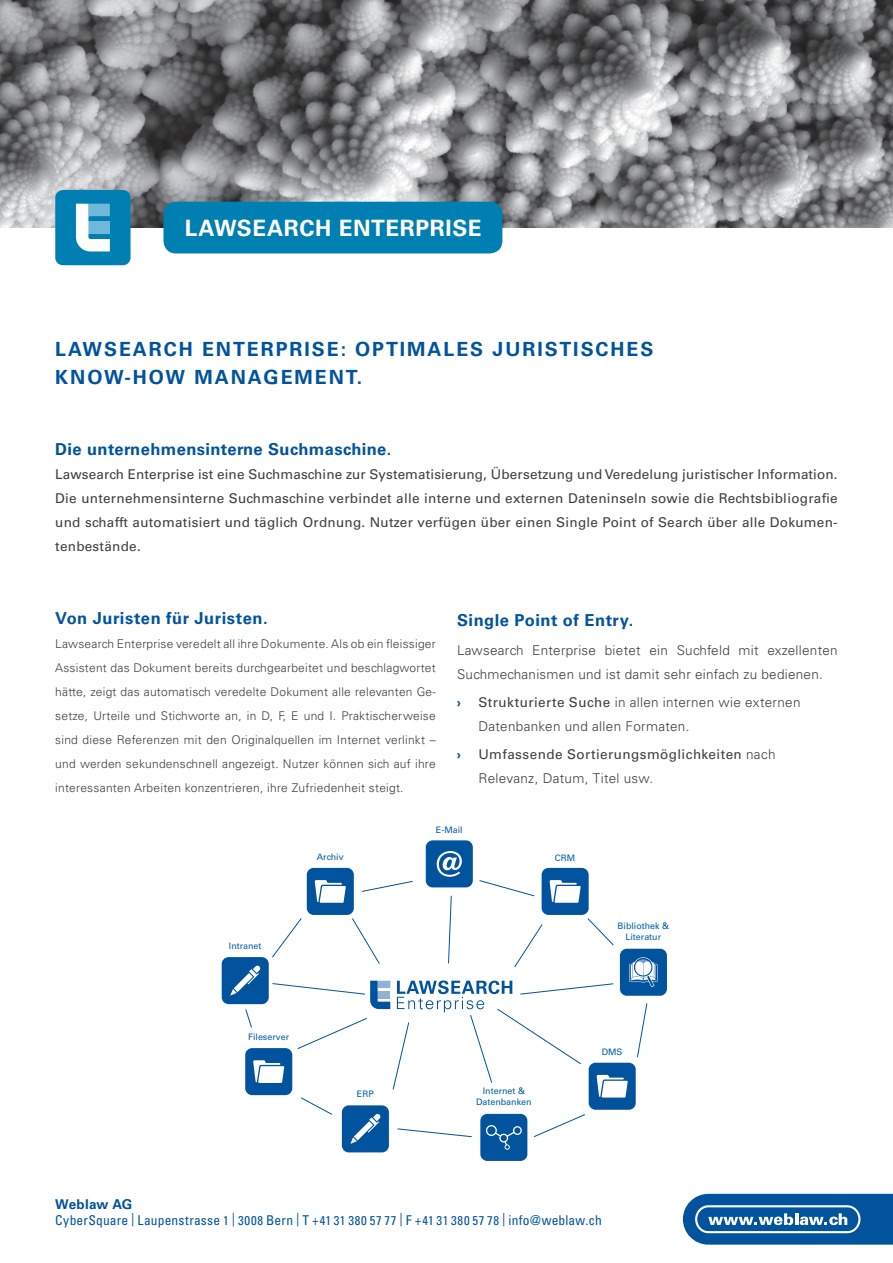
<style>
.page{position:relative;width:893px;height:1263px;background:#fff}
.page>*{position:absolute;margin:0;border:0;box-sizing:border-box;transform-origin:0 0}
.t1{font:700 22.5px "Univers LT Std";letter-spacing:.025em;color:#fff}
.t2{font:700 19.5px/28.5px "Univers LT Std";letter-spacing:.1em;color:#01539e}
.t3{font:700 16.5px "Univers LT Std";letter-spacing:.025em;color:#01539e}
.t4{font:13.5px/24px "Univers LT Std";letter-spacing:.02em;color:#3e3e3f;text-align:justify}
.t5{font:300 13.5px/24px "Univers LT Std";letter-spacing:.02em;color:#3e3e3f}
.t6{font:condensed 13.5px/16.2px "Univers LT Std";letter-spacing:.015em;color:#01539e}
.t7{font:700 13.5px "Univers LT Std";color:#1c5ea5}
.t8{font:300 12px/24px "Univers LT Std";letter-spacing:.02em;color:#3e3e3f;text-align:justify}
.t9{font:9px/10.6px "Univers LT Std";color:#035fa5;text-align:center}
.s1{font-weight:400}
.s2{font-weight:300}
.s3{font-weight:700;font-stretch:normal}
.s4{font-size:12.75px}
</style>
<div class="page">
<img style="left:0;top:0;width:893px;height:227px">
<svg style="left:683px;top:1194px;width:210px;height:50px"></svg>
<div style="left:163px;top:202px;width:339px;height:51px;background:#007fb2;border-radius:13px"></div>
<div style="left:55px;top:190px;width:76px;height:75px;background:#007fb2;border-radius:8px"></div>
<svg style="left:76px;top:204px;width:34px;height:47px"></svg>
<div style="left:222px;top:957px;width:47px;height:47px;background:#01539e;border-radius:7px"></div>
<div style="left:342px;top:1105px;width:47px;height:47px;background:#01539e;border-radius:7px"></div>
<div style="left:480px;top:1114px;width:47px;height:47px;background:#01539e;border-radius:7px"></div>
<div style="left:620px;top:949px;width:47px;height:47px;background:#01539e;border-radius:7px"></div>
<div style="left:426px;top:840px;width:47px;height:47px;background:#01539e;border-radius:7px"></div>
<svg style="left:230px;top:851px;width:427px;height:299px"></svg>
<h1 class="t1" style="left:185px;top:215px;width:298px">LAWSEARCH ENTERPRISE</h1>
<h2 class="t2" style="left:55px;top:335px;width:600px">LAWSEARCH ENTERPRISE: OPTIMALES JURISTISCHES<br>KNOW-HOW MANAGEMENT.</h2>
<h3 class="t3" style="left:55px;top:440px;width:338px">Die unternehmensinterne Suchmaschine.</h3>
<p class="t4" style="left:55px;top:463px;width:784px">Lawsearch Enterprise ist eine Suchmaschine zur Systematisierung, Übersetzung und Veredelung juristischer Information.<br>Die unternehmensinterne Suchmaschine verbindet alle interne und externen Dateninseln sowie die Rechtsbibliografie und schafft automatisiert und täglich Ordnung. Nutzer verfügen über einen Single Point of Search über alle Dokumen&shy;tenbestände.</p>
<h3 class="t3" style="left:55px;top:609px;width:214px">Von Juristen für Juristen.</h3>
<p class="t8" style="left:55px;top:632px;width:382px">Lawsearch Enterprise veredelt all ihre Dokumente. Als ob ein fleissiger Assistent das Dokument bereits durchgearbeitet und beschlagwortet hätte, zeigt das automatisch veredelte Dokument alle relevanten Ge&shy;setze, Urteile und Stichworte an, in D, F, E und I. Praktischerweise sind diese Referenzen mit den Originalquellen im Internet verlinkt – und werden sekundenschnell angezeigt. Nutzer können sich auf ihre interessanten Arbeiten konzentrieren, ihre Zufriedenheit steigt.</p>
<h3 class="t3" style="left:457px;top:611px;width:178px">Single Point of Entry.</h3>
<p class="t5" style="left:457px;top:638px;width:382px">Lawsearch Enterprise bietet ein Suchfeld mit exzellenten<br>Suchmechanismen und ist damit sehr einfach zu bedienen.</p>
<p class="t7" style="left:457px;top:694px;width:5px">›</p>
<p class="t5" style="left:478px;top:690px;width:324px"><span class="s1">Strukturierte Suche</span> in allen internen wie externen<br>Datenbanken und allen Formaten.</p>
<p class="t7" style="left:457px;top:746px;width:5px">›</p>
<p class="t4" style="left:478px;top:742px;width:299px">Umfassende Sortierungsmöglichkeiten <span class="s2">nach<br>Relevanz, Datum, Titel usw.</span></p>
<p class="t9" style="left:229px;top:940px;width:34px">Intranet</p>
<p class="t9" style="left:317px;top:852px;width:29px">Archiv</p>
<p class="t9" style="left:248px;top:1031px;width:43px">Fileserver</p>
<p class="t9" style="left:357px;top:1089px;width:18px">ERP</p>
<p class="t9" style="left:436px;top:824px;width:28px">E-Mail</p>
<p class="t9" style="left:555px;top:852px;width:22px">CRM</p>
<p class="t9" style="left:618px;top:920px;width:53px">Bibliothek &amp;<br>Literatur</p>
<p class="t9" style="left:476px;top:1085px;width:57px">Internet &amp;<br>Datenbanken</p>
<p class="t9" style="left:602px;top:1047px;width:22px">DMS</p>
<p class="t6" style="left:55px;top:1195px;width:548px"><span class="s3">Weblaw AG<br></span>CyberSquare | Laupenstrasse <span class="s4">1</span> | <span class="s4">3008</span> Bern | T +<span class="s4">41 31 380 57 77</span> | F +<span class="s4">41 31 380 57 78</span> | info@weblaw.ch</p>
</div>
